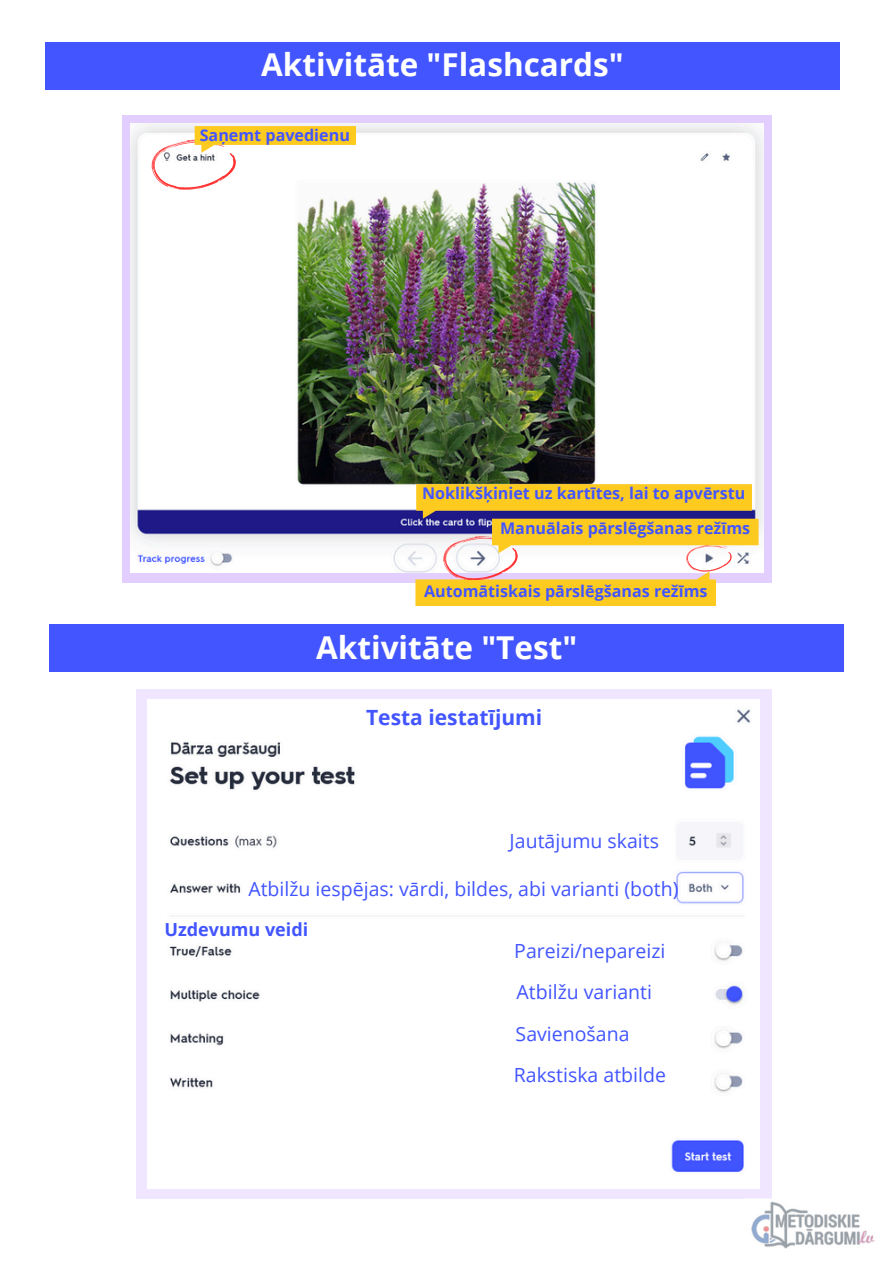
<style>
.page{position:relative;width:894px;height:1264px;background:#fff}
.page>*{position:absolute;margin:0;border:0;box-sizing:border-box;transform-origin:0 0}
.t1{font:700 31.5px "Open Sans";color:#fff}
.t2{font:700 21px "Open Sans";color:#4255ff}
.t3{font:19.5px "Open Sans";color:#4255ff}
.t4{font:700 18px "Open Sans";color:#4255ff}
.t5{font:700 16.05px "Open Sans";color:#4255ff}
</style>
<div class="page">
<div style="left:137px;top:689px;width:634px;height:509px;background:#f0e6ff"></div>
<img style="left:148px;top:699px;width:611px;height:489px">
<div style="left:122px;top:115px;width:649px;height:467px;background:#e2ceff"></div>
<img style="left:130px;top:124px;width:633px;height:449px">
<svg style="left:415px;top:484px;width:343px;height:122px;background:#e6c670"></svg>
<svg style="left:151px;top:126px;width:205px;height:64px;background:#fbeac2"></svg>
<div style="left:45px;top:42px;width:794px;height:47px;background:#4255ff"></div>
<div style="left:49px;top:624px;width:795px;height:47px;background:#4255ff"></div>
<img style="left:744px;top:1198px;width:131px;height:51px">
<h3 class="t1" style="left:261px;top:43px;width:364px">Aktivitāte "Flashcards"</h3>
<h2 class="t5" style="left:200px;top:124px;width:152px">Saņemt pavedienu</h2>
<p class="t5" style="left:422px;top:482px;width:325px">Noklikšķiniet uz kartītes, lai to apvērstu</p>
<h1 class="t5" style="left:500px;top:516px;width:251px">Manuālais pārslēgšanas režīms</h1>
<p class="t5" style="left:424px;top:580px;width:285px">Automātiskais pārslēgšanas režīms</p>
<h3 class="t1" style="left:316px;top:625px;width:263px">Aktivitāte "Test"</h3>
<h1 class="t2" style="left:366px;top:702px;width:177px">Testa iestatījumi</h1>
<p class="t3" style="left:509px;top:827px;width:151px">Jautājumu skaits</p>
<p class="t3" style="left:248px;top:875px;width:431px">Atbilžu iespējas: vārdi, bildes, abi varianti (both)</p>
<p class="t4" style="left:164px;top:916px;width:145px">Uzdevumu veidi</p>
<p class="t3" style="left:514px;top:937px;width:153px">Pareizi/nepareizi</p>
<p class="t3" style="left:516px;top:978px;width:137px">Atbilžu varianti</p>
<p class="t3" style="left:515px;top:1019px;width:115px">Savienošana</p>
<p class="t3" style="left:513px;top:1060px;width:154px">Rakstiska atbilde</p>
</div>
